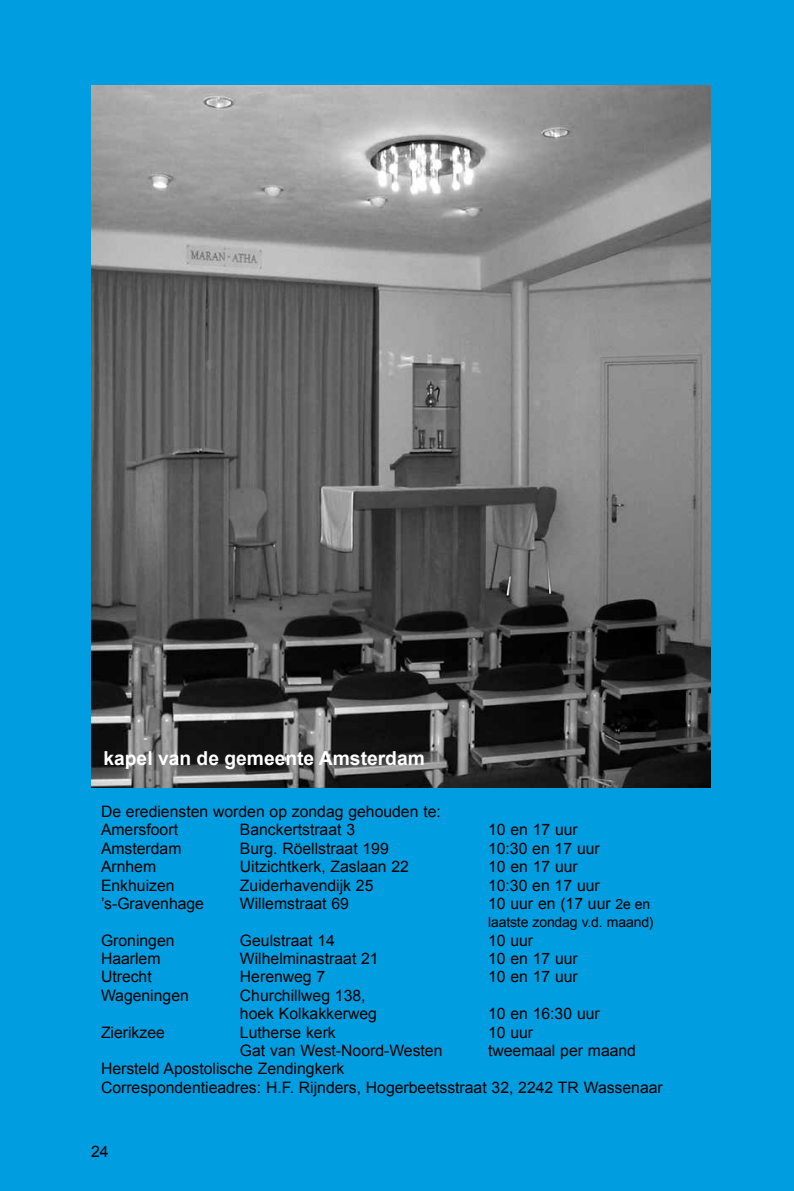
<style>
.page{position:relative;width:794px;height:1191px;background:#fff}
.page>*{position:absolute;margin:0;border:0;box-sizing:border-box;transform-origin:0 0}
.t1{font:700 19.25px "Arial";color:#fff}
.t2{font:15.75px/18.4px "Arial";color:#000}
.t3{font:14px "Arial";letter-spacing:-.01em;color:#000}
.s1{font-size:14px}
</style>
<div class="page">
<div style="left:0;top:1px;width:793px;height:1190px;background:#009ee0"></div>
<img style="left:91px;top:86px;width:619px;height:702px">
<p class="t1" style="left:103px;top:747px;width:323px">kapel van de gemeente Amsterdam</p>
<p class="t2" style="left:101px;top:802px;width:341px">De erediensten worden op zondag gehouden te:<br>Amersfoort</p>
<p class="t2" style="left:240px;top:820px;width:117px">Banckertstraat 3</p>
<p class="t2" style="left:488px;top:820px;width:91px">10 en 17 uur</p>
<p class="t2" style="left:101px;top:839px;width:82px">Amsterdam</p>
<p class="t2" style="left:240px;top:839px;width:150px">Burg. Röellstraat 199</p>
<p class="t2" style="left:488px;top:839px;width:113px">10:30 en 17 uur</p>
<p class="t2" style="left:101px;top:857px;width:57px">Arnhem</p>
<p class="t2" style="left:240px;top:857px;width:170px">Uitzichtkerk, Zaslaan 22</p>
<p class="t2" style="left:488px;top:857px;width:91px">10 en 17 uur</p>
<p class="t2" style="left:101px;top:876px;width:75px">Enkhuizen</p>
<p class="t2" style="left:240px;top:876px;width:135px">Zuiderhavendijk 25</p>
<p class="t2" style="left:488px;top:876px;width:113px">10:30 en 17 uur</p>
<p class="t2" style="left:101px;top:894px;width:105px">’s-Gravenhage</p>
<p class="t2" style="left:240px;top:894px;width:110px">Willemstraat 69</p>
<p class="t2" style="left:488px;top:894px;width:164px">10 uur en (17 uur <span class="s1">2e en</span></p>
<p class="t3" style="left:488px;top:914px;width:167px">laatste zondag v.d. maand)</p>
<p class="t2" style="left:101px;top:931px;width:75px">Groningen</p>
<p class="t2" style="left:240px;top:931px;width:96px">Geulstraat 14</p>
<p class="t2" style="left:488px;top:931px;width:47px">10 uur</p>
<p class="t2" style="left:101px;top:949px;width:61px">Haarlem</p>
<p class="t2" style="left:240px;top:949px;width:140px">Wilhelminastraat 21</p>
<p class="t2" style="left:488px;top:949px;width:91px">10 en 17 uur</p>
<p class="t2" style="left:101px;top:967px;width:52px">Utrecht</p>
<p class="t2" style="left:240px;top:967px;width:87px">Herenweg 7</p>
<p class="t2" style="left:488px;top:967px;width:91px">10 en 17 uur</p>
<p class="t2" style="left:101px;top:986px;width:89px">Wageningen</p>
<p class="t2" style="left:240px;top:986px;width:138px">Churchillweg 138, hoek Kolkakkerweg</p>
<p class="t2" style="left:488px;top:1004px;width:113px">10 en 16:30 uur</p>
<p class="t2" style="left:101px;top:1023px;width:65px">Zierikzee</p>
<p class="t2" style="left:240px;top:1023px;width:97px">Lutherse kerk</p>
<p class="t2" style="left:488px;top:1023px;width:47px">10 uur</p>
<p class="t2" style="left:240px;top:1041px;width:204px">Gat van West-Noord-Westen</p>
<p class="t2" style="left:488px;top:1041px;width:149px">tweemaal per maand</p>
<p class="t2" style="left:101px;top:1059px;width:563px">Hersteld Apostolische Zendingkerk<br>Correspondentieadres: H.F. Rijnders, Hogerbeetsstraat 32, 2242 TR Wassenaar</p>
<p class="t2" style="left:91px;top:1141px;width:19px">24</p>
</div>
